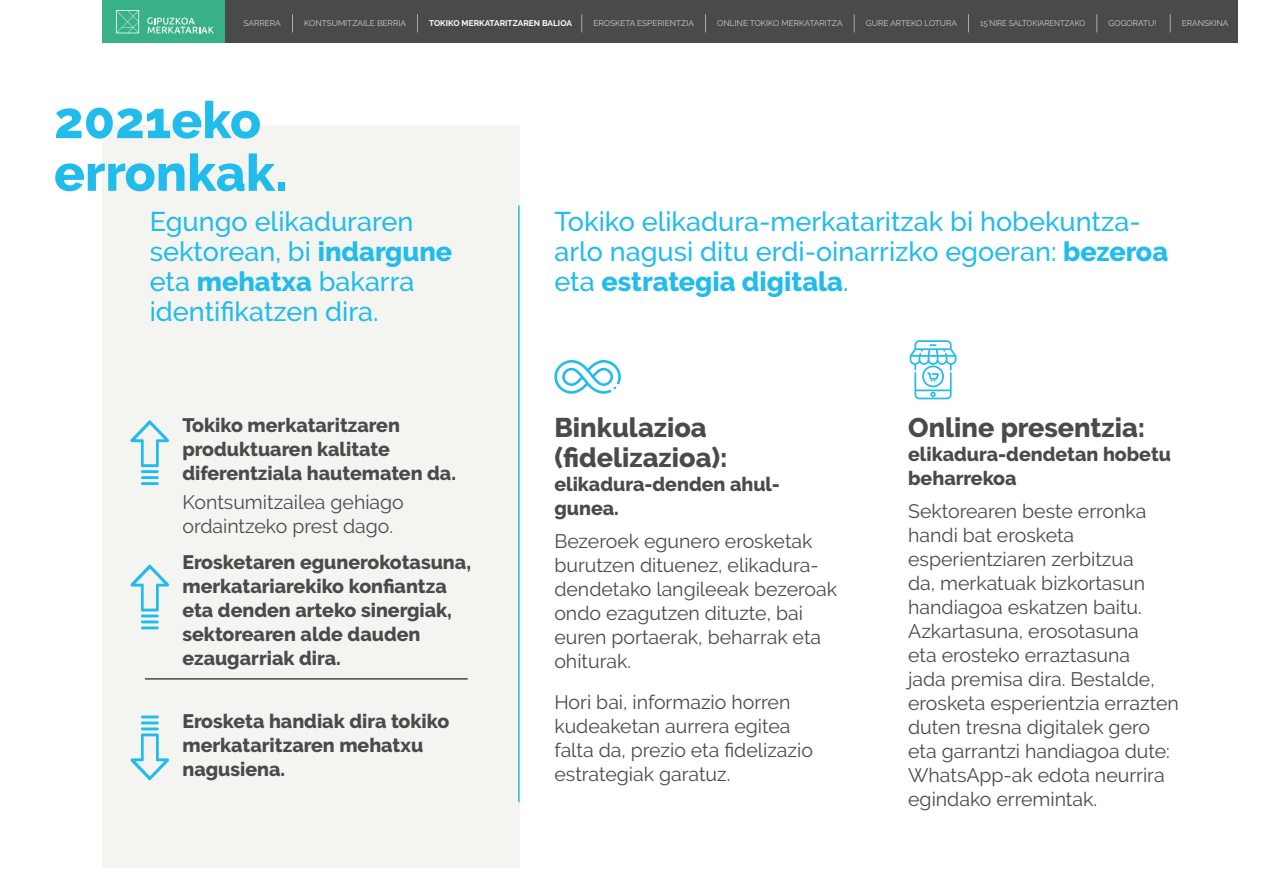
<style>
.page{position:relative;width:1263px;height:893px;background:#fff}
.page>*{position:absolute;margin:0;border:0;box-sizing:border-box;transform-origin:0 0}
.t1{font:800 51.15px/52.7px "Raleway";color:#21bceb}
.t2{font:500 27px/30px "Raleway";color:#21bceb}
.t3{font:800 27px/30px "Raleway";color:#4a4a49}
.t4{font:19.5px/24px "Raleway";color:#4a4a49}
.t5{font:800 19.5px/24px "Raleway";color:#4a4a49}
.t6{font:8.25px "Raleway";color:#cfcfcf}
.t7{font:700 8.25px "Raleway";color:#fff}
.t8{font:8.25px "Raleway";color:#cfcfcf;scale:.93 1}
.s1{font-weight:800}
</style>
<div class="page">
<div style="left:102px;top:125px;width:418px;height:742px;background:#f4f4f1"></div>
<hr style="left:518px;top:206px;width:2px;height:596px;background:#21bceb">
<svg style="left:131px;top:420px;width:38px;height:47px"></svg>
<hr style="left:141px;top:470px;width:18px;height:3px;background:#21bceb">
<hr style="left:141px;top:476px;width:18px;height:3px;background:#21bceb">
<hr style="left:141px;top:482px;width:18px;height:3px;background:#21bceb">
<svg style="left:131px;top:565px;width:38px;height:46px"></svg>
<hr style="left:141px;top:614px;width:18px;height:3px;background:#21bceb">
<hr style="left:141px;top:620px;width:18px;height:3px;background:#21bceb">
<hr style="left:141px;top:626px;width:18px;height:3px;background:#21bceb">
<svg style="left:131px;top:733px;width:38px;height:47px"></svg>
<hr style="left:141px;top:727px;width:18px;height:3px;background:#21bceb">
<hr style="left:141px;top:721px;width:18px;height:3px;background:#21bceb">
<hr style="left:141px;top:715px;width:18px;height:3px;background:#21bceb">
<svg style="left:910px;top:340px;width:46px;height:59px"></svg>
<svg style="left:554px;top:360px;width:67px;height:34px"></svg>
<div style="left:102px;top:0;width:1135px;height:42px;background:#4a4a49"></div>
<div style="left:102px;top:0;width:123px;height:42px;background:#38b188"></div>
<svg style="left:116px;top:10px;width:23px;height:23px"></svg>
<svg style="left:147px;top:17px;width:67px;height:16px"></svg>
<svg style="left:292px;top:14px;width:1px;height:18px"></svg>
<svg style="left:417px;top:14px;width:1px;height:18px"></svg>
<svg style="left:581px;top:14px;width:1px;height:18px"></svg>
<svg style="left:705px;top:14px;width:1px;height:18px"></svg>
<svg style="left:854px;top:14px;width:1px;height:18px"></svg>
<svg style="left:968px;top:14px;width:1px;height:18px"></svg>
<svg style="left:1096px;top:14px;width:1px;height:18px"></svg>
<svg style="left:1170px;top:14px;width:1px;height:18px"></svg>
<hr style="left:145px;top:678px;width:323px;height:2px;background:#4a4a49">
<p class="t6" style="left:244px;top:19px;width:39px">SARRERA</p>
<p class="t6" style="left:304px;top:19px;width:103px">KONTSUMITZAILE BERRIA</p>
<p class="t7" style="left:429px;top:19px;width:144px">TOKIKO MERKATARITZAREN BALIOA</p>
<p class="t6" style="left:593px;top:19px;width:102px">EROSKETA ESPERIENTZIA</p>
<p class="t6" style="left:717px;top:19px;width:127px">ONLINE TOKIKO MERKATARITZA</p>
<p class="t6" style="left:866px;top:19px;width:93px">GURE ARTEKO LOTURA</p>
<p class="t8" style="left:980px;top:19px;width:114px">15´NIRE SALTOKIARENTZAKO</p>
<p class="t6" style="left:1108px;top:19px;width:49px">GOGORATU!</p>
<p class="t6" style="left:1182px;top:19px;width:48px">ERANSKINA</p>
<h1 class="t1" style="left:54px;top:94px;width:235px">2021eko erronkak.</h1>
<h2 class="t2" style="left:150px;top:206px;width:304px">Egungo elikaduraren sektorean, bi <span class="s1">indargune </span>eta <span class="s1">mehatxa</span> bakarra identifikatzen dira.</h2>
<h2 class="t2" style="left:554px;top:206px;width:615px">Tokiko elikadura-merkataritzak bi hobekuntza&shy;arlo nagusi ditu erdi-oinarrizko egoeran: <span class="s1">bezeroa </span>eta <span class="s1">estrategia digitala</span>.</h2>
<p class="t5" style="left:182px;top:413px;width:275px">Tokiko merkataritzaren produktuaren kalitate diferentziala hautematen da.</p>
<p class="t4" style="left:182px;top:490px;width:223px">Kontsumitzailea gehiago ordaintzeko prest dago.</p>
<p class="t5" style="left:182px;top:550px;width:290px">Erosketaren egunerokotasuna, merkatariarekiko konfiantza eta denden arteko sinergiak, sektorearen alde dauden ezaugarriak dira.</p>
<p class="t5" style="left:182px;top:709px;width:268px">Erosketa handiak dira tokiko merkataritzaren mehatxu nagusiena.</p>
<h2 class="t3" style="left:554px;top:413px;width:175px">Binkulazioa (fidelizazioa):</h2>
<p class="t5" style="left:554px;top:472px;width:227px">elikadura-denden ahul&shy;gunea.</p>
<p class="t4" style="left:554px;top:529px;width:284px">Bezeroek egunero erosketak burutzen dituenez, elikadura&shy;dendetako langileeak bezeroak ondo ezagutzen dituzte, bai euren portaerak, beharrak eta ohiturak.</p>
<p class="t4" style="left:554px;top:690px;width:260px">Hori bai, informazio horren kudeaketan aurrera egitea falta da, prezio eta fidelizazio estrategiak garatuz.</p>
<h2 class="t3" style="left:908px;top:413px;width:239px">Online presentzia:</h2>
<p class="t5" style="left:908px;top:442px;width:264px">elikadura-dendetan hobetu beharrekoa</p>
<p class="t4" style="left:908px;top:499px;width:272px">Sektorearen beste erronka handi bat erosketa esperientziaren zerbitzua<br>da, merkatuak bizkortasun handiagoa eskatzen baitu.<br>Azkartasuna, erosotasuna<br>eta erosteko erraztasuna<br>jada premisa dira. Bestalde, erosketa esperientzia errazten duten tresna digitalek gero eta garrantzi handiagoa dute:<br>WhatsApp-ak edota neurrira egindako erremintak.</p>
</div>
